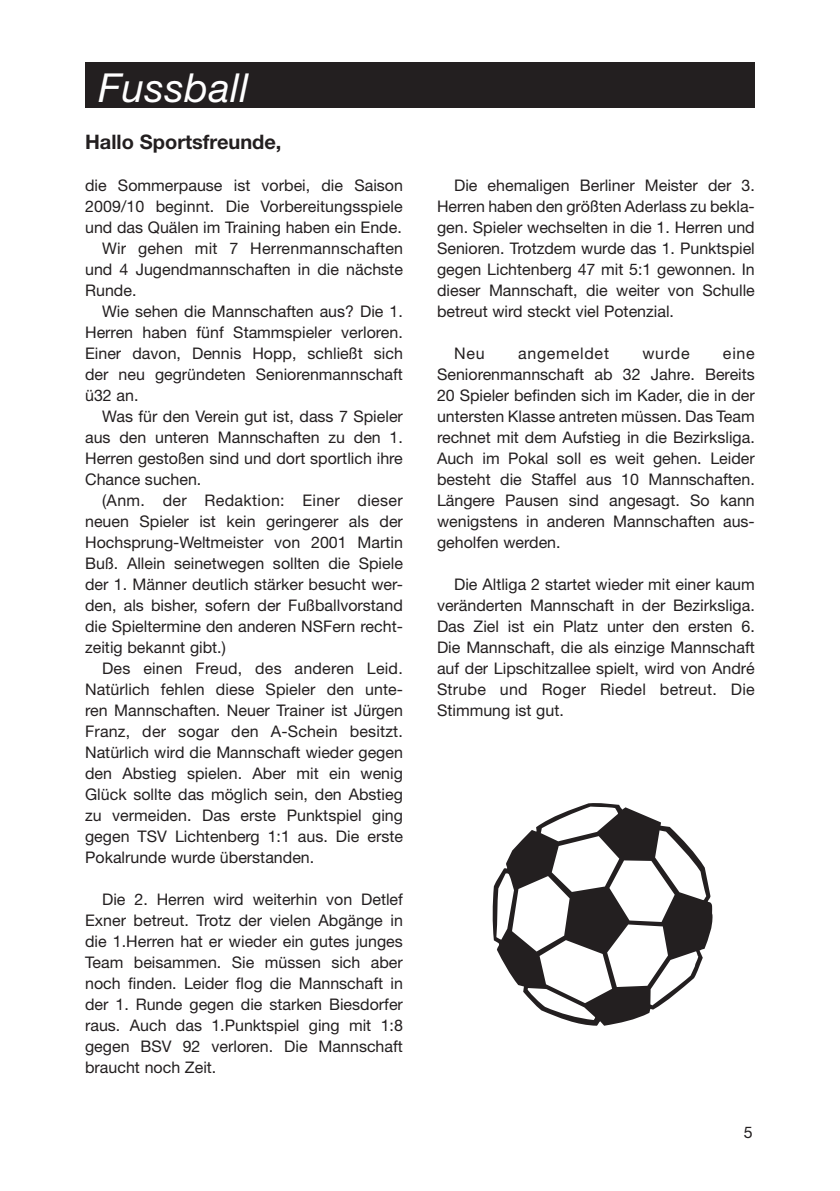
<style>
.page{position:relative;width:840px;height:1191px;background:#fff}
.page>*{position:absolute;margin:0;border:0;box-sizing:border-box;transform-origin:0 0}
.t1{font:italic 40px "Helvetica Neue";letter-spacing:.015em;color:#fff}
.t2{font:700 20px "Helvetica Neue";color:#231f20}
.t3{font:16px/21px "Helvetica Neue";color:#231f20;text-align:justify}
.t4{font:16px "Helvetica Neue";letter-spacing:.02em;color:#231f20}
.t5{font:16px "Helvetica Neue";letter-spacing:.045em;color:#231f20}
</style>
<div class="page">
<div style="left:85px;top:62px;width:669px;height:46px;background:#231f20"></div>
<svg style="left:492px;top:803px;width:221px;height:222px"></svg>
<h1 class="t1" style="left:98px;top:64px;width:152px">Fussball</h1>
<p class="t2" style="left:85px;top:129px;width:198px">Hallo Sportsfreunde,</p>
<p class="t3" style="left:85px;top:174px;width:319px">die Sommerpause ist vorbei, die Saison</p>
<p class="t3" style="left:85px;top:195px;width:319px">2009/10 beginnt. Die Vorbereitungsspiele</p>
<p class="t3" style="left:85px;top:216px;width:318px">und das Quälen im Training haben ein Ende.</p>
<p class="t3" style="left:102px;top:237px;width:302px">Wir gehen mit 7 Herrenmannschaften</p>
<p class="t3" style="left:85px;top:258px;width:319px">und 4 Jugendmannschaften in die nächste</p>
<p class="t3" style="left:85px;top:279px;width:53px">Runde.</p>
<p class="t3" style="left:102px;top:300px;width:302px">Wie sehen die Mannschaften aus? Die 1.</p>
<p class="t3" style="left:85px;top:321px;width:319px">Herren haben fünf Stammspieler verloren.</p>
<p class="t3" style="left:85px;top:342px;width:319px">Einer davon, Dennis Hopp, schließt sich</p>
<p class="t3" style="left:85px;top:363px;width:319px">der neu gegründeten Seniorenmannschaft</p>
<p class="t3" style="left:85px;top:384px;width:55px">ü32 an.</p>
<p class="t3" style="left:102px;top:405px;width:302px">Was für den Verein gut ist, dass 7 Spieler</p>
<p class="t3" style="left:85px;top:426px;width:319px">aus den unteren Mannschaften zu den 1.</p>
<p class="t3" style="left:85px;top:447px;width:319px">Herren gestoßen sind und dort sportlich ihre</p>
<p class="t3" style="left:85px;top:468px;width:118px">Chance suchen.</p>
<p class="t4" style="left:102px;top:491px;width:302px">(Anm. der Redaktion: Einer dieser</p>
<p class="t3" style="left:85px;top:510px;width:319px">neuen Spieler ist kein geringerer als der</p>
<p class="t3" style="left:85px;top:531px;width:319px">Hochsprung-Weltmeister von 2001 Martin</p>
<p class="t3" style="left:85px;top:552px;width:319px">Buß. Allein seinetwegen sollten die Spiele</p>
<p class="t3" style="left:85px;top:573px;width:319px">der 1. Männer deutlich stärker besucht wer-</p>
<p class="t3" style="left:85px;top:594px;width:319px">den, als bisher, sofern der Fußballvorstand</p>
<p class="t3" style="left:85px;top:615px;width:319px">die Spieltermine den anderen NSFern recht-</p>
<p class="t3" style="left:85px;top:636px;width:142px">zeitig bekannt gibt.)</p>
<p class="t3" style="left:102px;top:657px;width:302px">Des einen Freud, des anderen Leid.</p>
<p class="t3" style="left:85px;top:678px;width:319px">Natürlich fehlen diese Spieler den unte-</p>
<p class="t3" style="left:85px;top:699px;width:319px">ren Mannschaften. Neuer Trainer ist Jürgen</p>
<p class="t3" style="left:85px;top:720px;width:319px">Franz, der sogar den A-Schein besitzt.</p>
<p class="t3" style="left:85px;top:741px;width:319px">Natürlich wird die Mannschaft wieder gegen</p>
<p class="t3" style="left:85px;top:762px;width:319px">den Abstieg spielen. Aber mit ein wenig</p>
<p class="t3" style="left:85px;top:783px;width:319px">Glück sollte das möglich sein, den Abstieg</p>
<p class="t3" style="left:85px;top:804px;width:319px">zu vermeiden. Das erste Punktspiel ging</p>
<p class="t3" style="left:85px;top:825px;width:319px">gegen TSV Lichtenberg 1:1 aus. Die erste</p>
<p class="t3" style="left:85px;top:846px;width:230px">Pokalrunde wurde überstanden.</p>
<p class="t3" style="left:85px;top:888px;width:319px;text-indent:17px">Die 2. Herren wird weiterhin von Detlef Exner betreut. Trotz der vielen Abgänge in die 1.Herren hat er wieder ein gutes junges Team beisammen. Sie müssen sich aber noch finden. Leider flog die Mannschaft in der 1. Runde gegen die starken Biesdorfer raus. Auch das 1.Punktspiel ging mit 1:8 gegen BSV 92 verloren. Die Mannschaft braucht noch Zeit.</p>
<p class="t3" style="left:437px;top:174px;width:319px;text-indent:17px">Die ehemaligen Berliner Meister der 3.<br>Herren haben den größten Aderlass zu bekla&shy;gen. Spieler wechselten in die 1. Herren und Senioren. Trotzdem wurde das 1. Punktspiel gegen Lichtenberg 47 mit 5:1 gewonnen. In dieser Mannschaft, die weiter von Schulle betreut wird steckt viel Potenzial.</p>
<p class="t3" style="left:454px;top:342px;width:32px">Neu</p>
<p class="t5" style="left:517px;top:344px;width:92px">angemeldet</p>
<p class="t3" style="left:642px;top:342px;width:49px">wurde</p>
<p class="t3" style="left:437px;top:342px;width:319px;text-indent:286px">eine Seniorenmannschaft ab 32 Jahre. Bereits 20 Spieler befinden sich im Kader, die in der untersten Klasse antreten müssen. Das Team rechnet mit dem Aufstieg in die Bezirksliga.<br>Auch im Pokal soll es weit gehen. Leider besteht die Staffel aus 10 Mannschaften.<br>Längere Pausen sind angesagt. So kann wenigstens in anderen Mannschaften aus&shy;geholfen werden.</p>
<p class="t3" style="left:437px;top:573px;width:319px;text-indent:17px">Die Altliga 2 startet wieder mit einer kaum veränderten Mannschaft in der Bezirksliga.<br>Das Ziel ist ein Platz unter den ersten 6.<br>Die Mannschaft, die als einzige Mannschaft auf der Lipschitzallee spielt, wird von André Strube und Roger Riedel betreut. Die Stimmung ist gut.</p>
<p class="t3" style="left:743px;top:1121px;width:10px">5</p>
</div>
